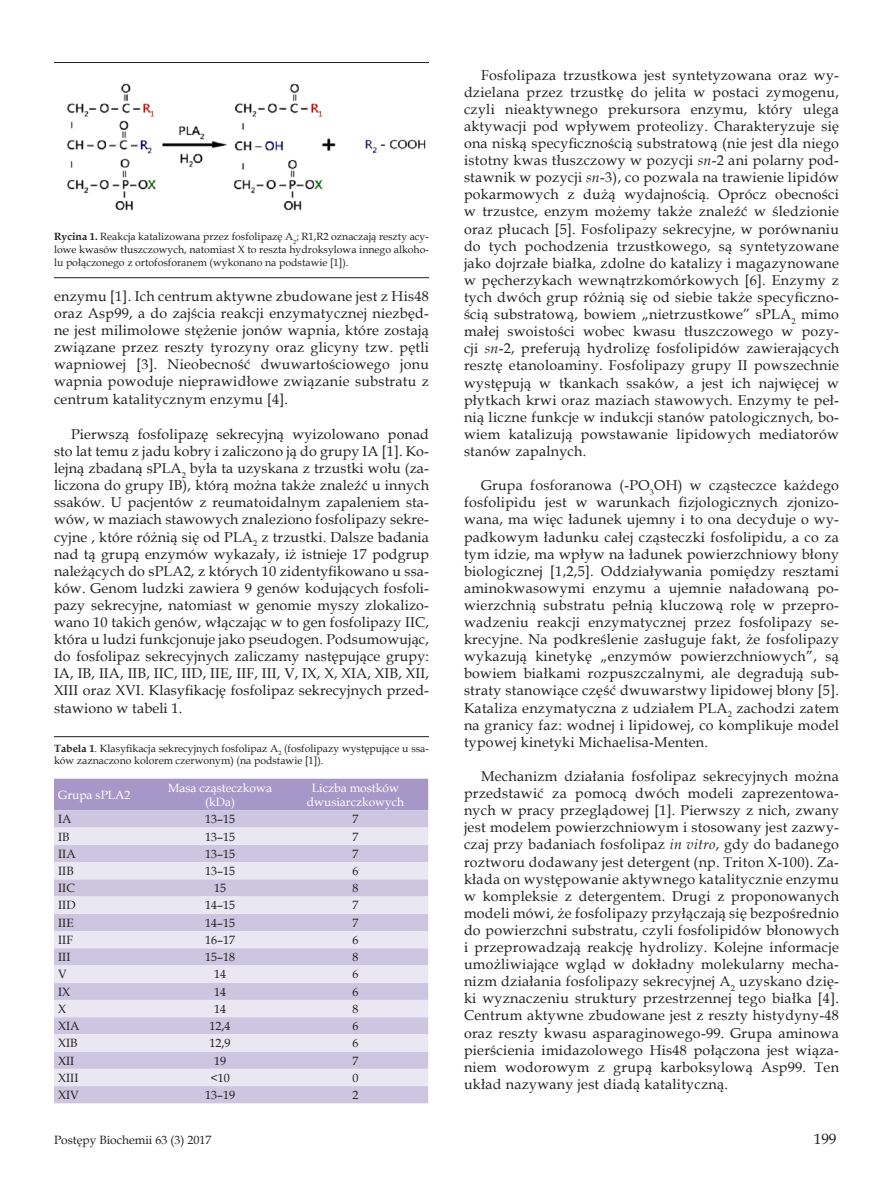
<style>
.page{position:relative;width:893px;height:1191px;background:#fff}
.page>*{position:absolute;margin:0;border:0;box-sizing:border-box;transform-origin:0 0}
.t1{font:15px "Book Antiqua";color:#231f20}
.Body_tekst{font:14.25px/17.1px "Book Antiqua";letter-spacing:.02em;color:#231f20;text-align:justify}
.Tabela_tekst{font:12px "Book Antiqua";color:#231f20}
.Tabela_tekst-2{font:12px/14.4px "Book Antiqua";color:#fff;text-align:center}
.Figura{font:10.5px/12.6px "Book Antiqua";color:#231f20;text-align:justify}
.Tabela_tytul{font:10.5px/12.6px "Book Antiqua";color:#231f20}
.s1{font-weight:700}
.s2{font-style:italic}
</style>
<div class="page">
<img style="left:66px;top:83px;width:360px;height:128px">
<div style="left:54px;top:778px;width:374px;height:32px;background:#a697c8"></div>
<div style="left:54px;top:810px;width:374px;height:293px;background:#cdc6e1"></div>
<svg style="left:54px;top:827px;width:374px;height:259px;background:#dcd8ea"></svg>
<hr style="left:54px;top:62px;width:375px;height:1px;background:#231f20">
<hr style="left:54px;top:277px;width:375px;height:1px;background:#231f20">
<hr style="left:54px;top:736px;width:375px;height:1px;background:#231f20">
<p class="Figura" style="left:54px;top:230px;width:376px"><span class="s1">Rycina 1.</span> Reakcja katalizowana przez fosfolipazę A<sub>2</sub>; R1,R2 oznaczają reszty acy&shy;lowe kwasów tłuszczowych, natomiast X to reszta hydroksylowa innego alkoho&shy;lu połączonego z ortofosforanem (wykonano na podstawie [1]).</p>
<p class="Body_tekst" style="left:54px;top:287px;width:376px">enzymu [1]. Ich centrum aktywne zbudowane jest z His48 oraz Asp99, a do zajścia reakcji enzymatycznej niezbęd&shy;ne jest milimolowe stężenie jonów wapnia, które zostają związane przez reszty tyrozyny oraz glicyny tzw. pętli wapniowej [3]. Nieobecność dwuwartościowego jonu wapnia powoduje nieprawidłowe związanie substratu z centrum katalitycznym enzymu [4].</p>
<p class="Body_tekst" style="left:54px;top:425px;width:376px;text-indent:17px">Pierwszą fosfolipazę sekrecyjną wyizolowano ponad sto lat temu z jadu kobry i zaliczono ją do grupy IA [1]. Ko&shy;lejną zbadaną sPLA<sub>2</sub> była ta uzyskana z trzustki wołu (za&shy;liczona do grupy IB), którą można także znaleźć u innych ssaków. U pacjentów z reumatoidalnym zapaleniem sta&shy;wów, w maziach stawowych znaleziono fosfolipazy sekre&shy;cyjne , które różnią się od PLA<sub>2</sub> z trzustki. Dalsze badania nad tą grupą enzymów wykazały, iż istnieje 17 podgrup należących do sPLA2, z których 10 zidentyfikowano u ssa&shy;ków. Genom ludzki zawiera 9 genów kodujących fosfoli&shy;pazy sekrecyjne, natomiast w genomie myszy zlokalizo&shy;wano 10 takich genów, włączając w to gen fosfolipazy IIC, która u ludzi funkcjonuje jako pseudogen. Podsumowując, do fosfolipaz sekrecyjnych zaliczamy następujące grupy:<br>IA, IB, IIA, IIB, IIC, IID, IIE, IIF, III, V, IX, X, XIA, XIB, XII, XIII oraz XVI. Klasyfikację fosfolipaz sekrecyjnych przed&shy;stawiono w tabeli 1.</p>
<p class="Tabela_tytul" style="left:54px;top:741px;width:376px"><span class="s1">Tabela 1</span>. Klasyfikacja sekrecyjnych fosfolipaz A<sub>2</sub> (fosfolipazy występujące u ssa&shy;ków zaznaczono kolorem czerwonym) (na podstawie [1]).</p>
<p class="Tabela_tekst-2" style="left:58px;top:787px;width:74px">Grupa sPLA2</p>
<p class="Tabela_tekst-2" style="left:168px;top:780px;width:106px">Masa cząsteczkowa (kDa)</p>
<p class="Tabela_tekst-2" style="left:307px;top:780px;width:99px">Liczba mostków dwusiarczkowych</p>
<p class="Tabela_tekst" style="left:58px;top:811px;width:15px">IA</p>
<p class="Tabela_tekst" style="left:205px;top:811px;width:31px">13–15</p>
<p class="Tabela_tekst" style="left:352px;top:811px;width:7px">7</p>
<p class="Tabela_tekst" style="left:58px;top:828px;width:13px">IB</p>
<p class="Tabela_tekst" style="left:205px;top:828px;width:31px">13–15</p>
<p class="Tabela_tekst" style="left:352px;top:828px;width:7px">7</p>
<p class="Tabela_tekst" style="left:58px;top:845px;width:19px">IIA</p>
<p class="Tabela_tekst" style="left:205px;top:845px;width:31px">13–15</p>
<p class="Tabela_tekst" style="left:352px;top:845px;width:7px">7</p>
<p class="Tabela_tekst" style="left:58px;top:862px;width:17px">IIB</p>
<p class="Tabela_tekst" style="left:205px;top:862px;width:31px">13–15</p>
<p class="Tabela_tekst" style="left:352px;top:862px;width:7px">6</p>
<p class="Tabela_tekst" style="left:58px;top:879px;width:18px">IIC</p>
<p class="Tabela_tekst" style="left:214px;top:879px;width:13px">15</p>
<p class="Tabela_tekst" style="left:352px;top:879px;width:7px">8</p>
<p class="Tabela_tekst" style="left:58px;top:897px;width:19px">IID</p>
<p class="Tabela_tekst" style="left:205px;top:897px;width:31px">14–15</p>
<p class="Tabela_tekst" style="left:352px;top:897px;width:7px">7</p>
<p class="Tabela_tekst" style="left:58px;top:914px;width:17px">IIE</p>
<p class="Tabela_tekst" style="left:205px;top:914px;width:31px">14–15</p>
<p class="Tabela_tekst" style="left:352px;top:914px;width:7px">7</p>
<p class="Tabela_tekst" style="left:58px;top:931px;width:16px">IIF</p>
<p class="Tabela_tekst" style="left:205px;top:931px;width:31px">16–17</p>
<p class="Tabela_tekst" style="left:352px;top:931px;width:7px">6</p>
<p class="Tabela_tekst" style="left:58px;top:948px;width:14px">III</p>
<p class="Tabela_tekst" style="left:205px;top:948px;width:31px">15–18</p>
<p class="Tabela_tekst" style="left:352px;top:948px;width:7px">8</p>
<p class="Tabela_tekst" style="left:58px;top:966px;width:10px">V</p>
<p class="Tabela_tekst" style="left:214px;top:966px;width:13px">14</p>
<p class="Tabela_tekst" style="left:352px;top:966px;width:7px">6</p>
<p class="Tabela_tekst" style="left:58px;top:983px;width:14px">IX</p>
<p class="Tabela_tekst" style="left:214px;top:983px;width:13px">14</p>
<p class="Tabela_tekst" style="left:352px;top:983px;width:7px">6</p>
<p class="Tabela_tekst" style="left:58px;top:1000px;width:10px">X</p>
<p class="Tabela_tekst" style="left:214px;top:1000px;width:13px">14</p>
<p class="Tabela_tekst" style="left:352px;top:1000px;width:7px">8</p>
<p class="Tabela_tekst" style="left:58px;top:1017px;width:23px">XIA</p>
<p class="Tabela_tekst" style="left:210px;top:1017px;width:22px">12,4</p>
<p class="Tabela_tekst" style="left:352px;top:1017px;width:7px">6</p>
<p class="Tabela_tekst" style="left:58px;top:1035px;width:21px">XIB</p>
<p class="Tabela_tekst" style="left:210px;top:1035px;width:22px">12,9</p>
<p class="Tabela_tekst" style="left:352px;top:1035px;width:7px">6</p>
<p class="Tabela_tekst" style="left:58px;top:1052px;width:18px">XII</p>
<p class="Tabela_tekst" style="left:214px;top:1052px;width:13px">19</p>
<p class="Tabela_tekst" style="left:352px;top:1052px;width:7px">7</p>
<p class="Tabela_tekst" style="left:58px;top:1069px;width:22px">XIII</p>
<p class="Tabela_tekst" style="left:210px;top:1069px;width:21px">&lt;10</p>
<p class="Tabela_tekst" style="left:352px;top:1069px;width:7px">0</p>
<p class="Tabela_tekst" style="left:58px;top:1086px;width:22px">XIV</p>
<p class="Tabela_tekst" style="left:205px;top:1086px;width:31px">13–19</p>
<p class="Tabela_tekst" style="left:352px;top:1086px;width:7px">2</p>
<p class="Body_tekst" style="left:464px;top:66px;width:376px;text-indent:17px">Fosfolipaza trzustkowa jest syntetyzowana oraz wy&shy;dzielana przez trzustkę do jelita w postaci zymogenu, czyli nieaktywnego prekursora enzymu, który ulega aktywacji pod wpływem proteolizy. Charakteryzuje się ona niską specyficznością substratową (nie jest dla niego istotny kwas tłuszczowy w pozycji <span class="s2">sn</span>-2 ani polarny pod&shy;stawnik w pozycji <span class="s2">sn</span>-3), co pozwala na trawienie lipidów pokarmowych z dużą wydajnością. Oprócz obecności w trzustce, enzym możemy także znaleźć w śledzionie oraz płucach [5]. Fosfolipazy sekrecyjne, w porównaniu do tych pochodzenia trzustkowego, są syntetyzowane jako dojrzałe białka, zdolne do katalizy i magazynowane w pęcherzykach wewnątrzkomórkowych [6]. Enzymy z tych dwóch grup różnią się od siebie także specyficzno&shy;ścią substratową, bowiem „nietrzustkowe” sPLA<sub>2</sub> mimo małej swoistości wobec kwasu tłuszczowego w pozy&shy;cji <span class="s2">sn</span>-2, preferują hydrolizę fosfolipidów zawierających resztę etanoloaminy. Fosfolipazy grupy II powszechnie występują w tkankach ssaków, a jest ich najwięcej w płytkach krwi oraz maziach stawowych. Enzymy te peł&shy;nią liczne funkcje w indukcji stanów patologicznych, bo&shy;wiem katalizują powstawanie lipidowych mediatorów stanów zapalnych.</p>
<p class="Body_tekst" style="left:464px;top:476px;width:376px;text-indent:17px">Grupa fosforanowa (-PO<sub>3</sub>OH) w cząsteczce każdego fosfolipidu jest w warunkach fizjologicznych zjonizo&shy;wana, ma więc ładunek ujemny i to ona decyduje o wy&shy;padkowym ładunku całej cząsteczki fosfolipidu, a co za tym idzie, ma wpływ na ładunek powierzchniowy błony biologicznej [1,2,5]. Oddziaływania pomiędzy resztami aminokwasowymi enzymu a ujemnie naładowaną po&shy;wierzchnią substratu pełnią kluczową rolę w przepro&shy;wadzeniu reakcji enzymatycznej przez fosfolipazy se&shy;krecyjne. Na podkreślenie zasługuje fakt, że fosfolipazy wykazują kinetykę „enzymów powierzchniowych”, są bowiem białkami rozpuszczalnymi, ale degradują sub&shy;straty stanowiące część dwuwarstwy lipidowej błony [5].<br>Kataliza enzymatyczna z udziałem PLA<sub>2</sub> zachodzi zatem na granicy faz: wodnej i lipidowej, co komplikuje model typowej kinetyki Michaelisa-Menten.</p>
<p class="Body_tekst" style="left:464px;top:767px;width:376px;text-indent:17px">Mechanizm działania fosfolipaz sekrecyjnych można przedstawić za pomocą dwóch modeli zaprezentowa&shy;nych w pracy przeglądowej [1]. Pierwszy z nich, zwany jest modelem powierzchniowym i stosowany jest zazwy&shy;czaj przy badaniach fosfolipaz <span class="s2">in vitro</span>, gdy do badanego roztworu dodawany jest detergent (np. Triton X-100). Za&shy;kłada on występowanie aktywnego katalitycznie enzymu w kompleksie z detergentem. Drugi z proponowanych modeli mówi, że fosfolipazy przyłączają się bezpośrednio do powierzchni substratu, czyli fosfolipidów błonowych i przeprowadzają reakcję hydrolizy. Kolejne informacje umożliwiające wgląd w dokładny molekularny mecha&shy;nizm działania fosfolipazy sekrecyjnej A<sub>2</sub> uzyskano dzię&shy;ki wyznaczeniu struktury przestrzennej tego białka [4].<br>Centrum aktywne zbudowane jest z reszty histydyny-48 oraz reszty kwasu asparaginowego-99. Grupa aminowa pierścienia imidazolowego His48 połączona jest wiąza&shy;niem wodorowym z grupą karboksylową Asp99. Ten układ nazywany jest diadą katalityczną.</p>
<p class="Tabela_tekst" style="left:54px;top:1131px;width:159px">Postępy Biochemii 63 (3) 2017</p>
<p class="t1" style="left:814px;top:1128px;width:24px">199</p>
</div>
